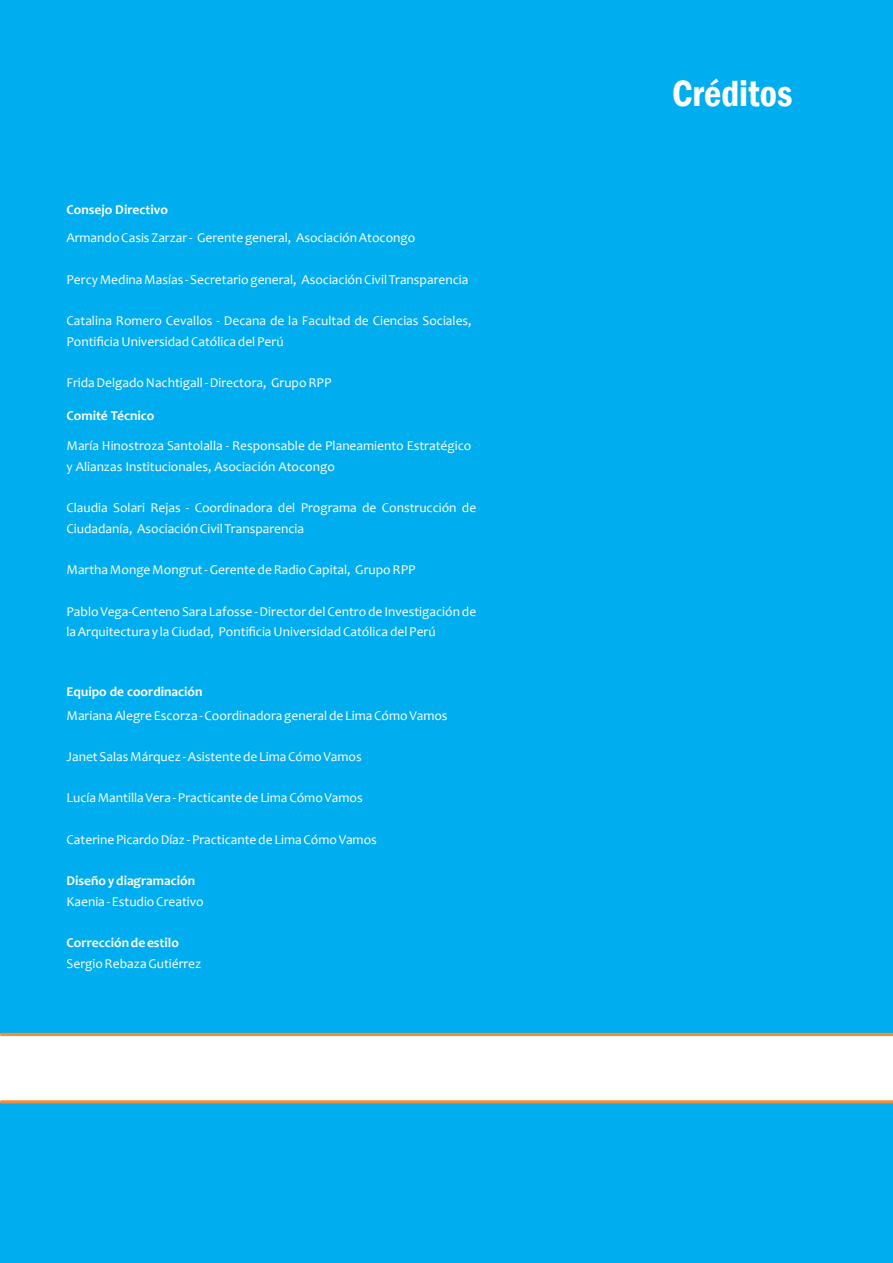
<style>
.page{position:relative;width:893px;height:1263px;background:#00aeef}
.page>*{position:absolute;margin:0;border:0;box-sizing:border-box;transform-origin:0 0}
.t1{font:600 condensed 37.5px "Franklin Gothic";color:#fff}
.t2{font:13.5px/20.7px "Candara";color:#fff}
.t3{font:700 13.5px "Candara";color:#fff}
</style>
<div class="page">
<div style="left:0;top:1034px;width:893px;height:68px;background:#fff"></div>
<hr style="left:0;top:1033px;width:893px;height:3px;background:#f68c33">
<hr style="left:0;top:1100px;width:893px;height:3px;background:#f68c33">
<p class="t3" style="left:66px;top:201px;width:103px">Consejo Directivo</p>
<p class="t2" style="left:66px;top:228px;width:350px">Armando Casis Zarzar - Gerente general, Asociación Atocongo</p>
<p class="t2" style="left:66px;top:269px;width:403px">Percy Medina Masías - Secretario general, Asociación Civil Transparencia</p>
<p class="t2" style="left:66px;top:311px;width:407px">Catalina Romero Cevallos - Decana de la Facultad de Ciencias Sociales,<br>Pontificia Universidad Católica del Perú</p>
<p class="t2" style="left:66px;top:373px;width:266px">Frida Delgado Nachtigall - Directora, Grupo RPP</p>
<p class="t3" style="left:66px;top:407px;width:89px">Comité Técnico</p>
<p class="t2" style="left:66px;top:435px;width:406px">María Hinostroza Santolalla - Responsable de Planeamiento Estratégico y Alianzas Institucionales, Asociación Atocongo</p>
<p class="t2" style="left:66px;top:497px;width:411px">Claudia Solari Rejas - Coordinadora del Programa de Construcción de<br>Ciudadanía, Asociación Civil Transparencia</p>
<p class="t2" style="left:66px;top:560px;width:351px">Martha Monge Mongrut - Gerente de Radio Capital, Grupo RPP</p>
<p class="t2" style="left:66px;top:601px;width:411px">Pablo Vega-Centeno Sara Lafosse - Director del Centro de Investigación de la Arquitectura y la Ciudad, Pontificia Universidad Católica del Perú</p>
<p class="t3" style="left:67px;top:683px;width:138px">Equipo de coordinación</p>
<p class="t2" style="left:66px;top:705px;width:383px">Mariana Alegre Escorza - Coordinadora general de Lima Cómo Vamos</p>
<p class="t2" style="left:66px;top:746px;width:297px">Janet Salas Márquez - Asistente de Lima Cómo Vamos</p>
<p class="t2" style="left:67px;top:788px;width:298px">Lucía Mantilla Vera - Practicante de Lima Cómo Vamos</p>
<p class="t2" style="left:67px;top:829px;width:312px">Caterine Picardo Díaz - Practicante de Lima Cómo Vamos</p>
<p class="t3" style="left:67px;top:873px;width:130px">Diseño y diagramación</p>
<p class="t2" style="left:67px;top:891px;width:139px">Kaenia - Estudio Creativo</p>
<p class="t3" style="left:67px;top:935px;width:114px">Corrección de estilo</p>
<p class="t2" style="left:67px;top:953px;width:136px">Sergio Rebaza Gutiérrez</p>
<h1 class="t1" style="left:672px;top:69px;width:122px">Créditos</h1>
</div>
